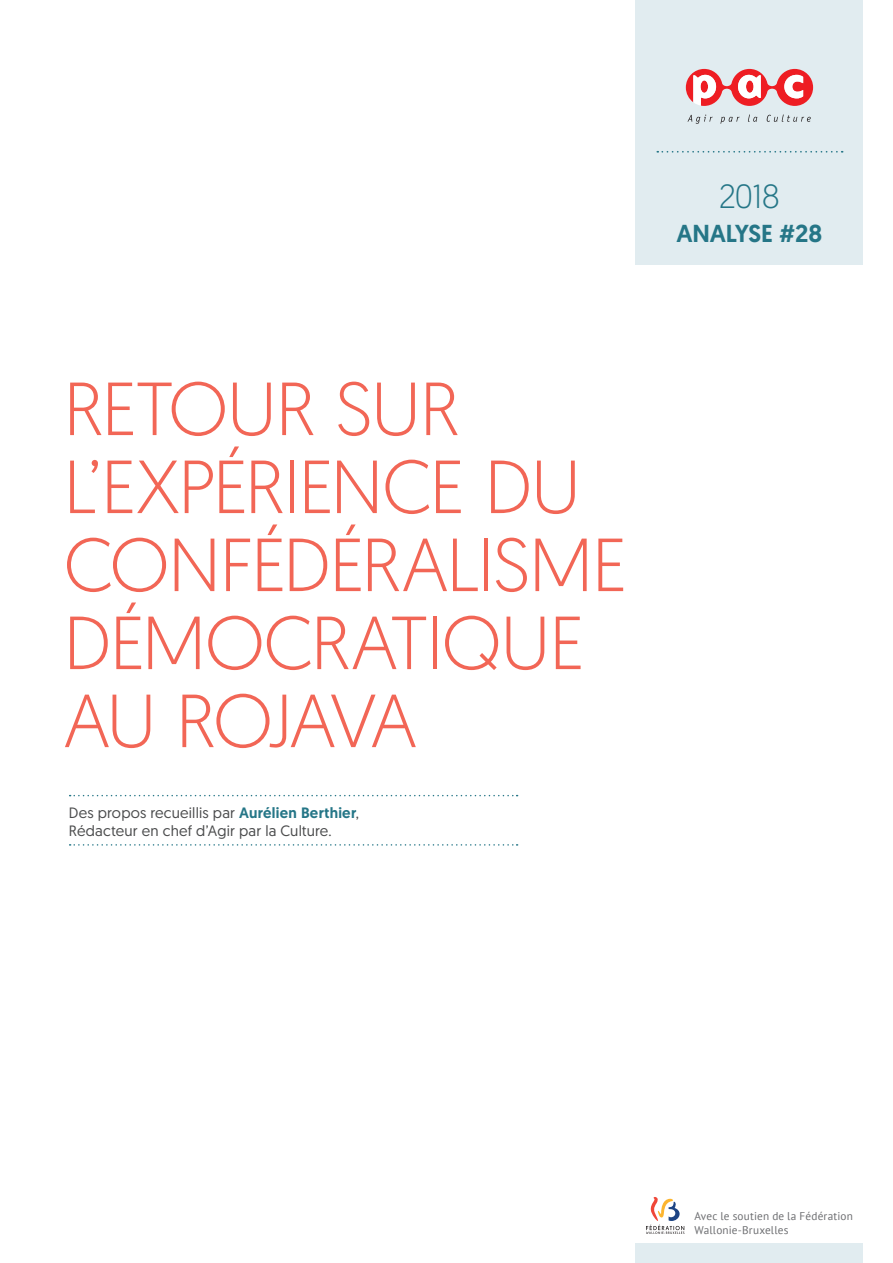
<style>
.page{position:relative;width:893px;height:1263px;background:#fff}
.page>*{position:absolute;margin:0;border:0;box-sizing:border-box;transform-origin:0 0}
.t1{font:300 75px/78px "Geomanist";letter-spacing:-.02em;color:#f26656}
.t2{font:300 33.45px "Geomanist";color:#257687}
.t3{font:500 24.6px "Geomanist";letter-spacing:-.01em;color:#257687}
.t4{font:15px/18px "Geomanist";letter-spacing:.015em;color:#4b4c4d}
.t5{font:11.25px/13.5px "PT Sans";letter-spacing:.015em;color:#6c6d70}
.s1{font-weight:500;color:#257687}
</style>
<div class="page">
<div style="left:636px;top:0;width:227px;height:264px;background:#e1ecf0"></div>
<svg style="left:657px;top:151px;width:186px;height:2px"></svg>
<svg style="left:686px;top:69px;width:127px;height:37px"></svg>
<svg style="left:687px;top:115px;width:26px;height:9px"></svg>
<svg style="left:720px;top:117px;width:19px;height:7px"></svg>
<svg style="left:748px;top:114px;width:9px;height:8px"></svg>
<svg style="left:767px;top:114px;width:44px;height:8px"></svg>
<div style="left:636px;top:1243px;width:227px;height:20px;background:#e1ecf0"></div>
<svg style="left:646px;top:1197px;width:38px;height:37px"></svg>
<svg style="left:70px;top:795px;width:448px;height:1px"></svg>
<svg style="left:70px;top:844px;width:448px;height:2px"></svg>
<h2 class="t2" style="left:719px;top:175px;width:62px">2018</h2>
<h3 class="t3" style="left:677px;top:217px;width:147px">ANALYSE #28</h3>
<h1 class="t1" style="left:64px;top:367px;width:565px">RETOUR SUR<br>L’EXPÉRIENCE DU<br>CONFÉDÉRALISME<br>DÉMOCRATIQUE<br>AU ROJAVA</h1>
<p class="t4" style="left:69px;top:803px;width:292px">Des propos recueillis par <span class="s1">Aurélien Berthier</span>,<br>Rédacteur en chef d’Agir par la Culture.</p>
<p class="t5" style="left:694px;top:1209px;width:160px">Avec le soutien de la Fédération<br>Wallonie-Bruxelles</p>
</div>
